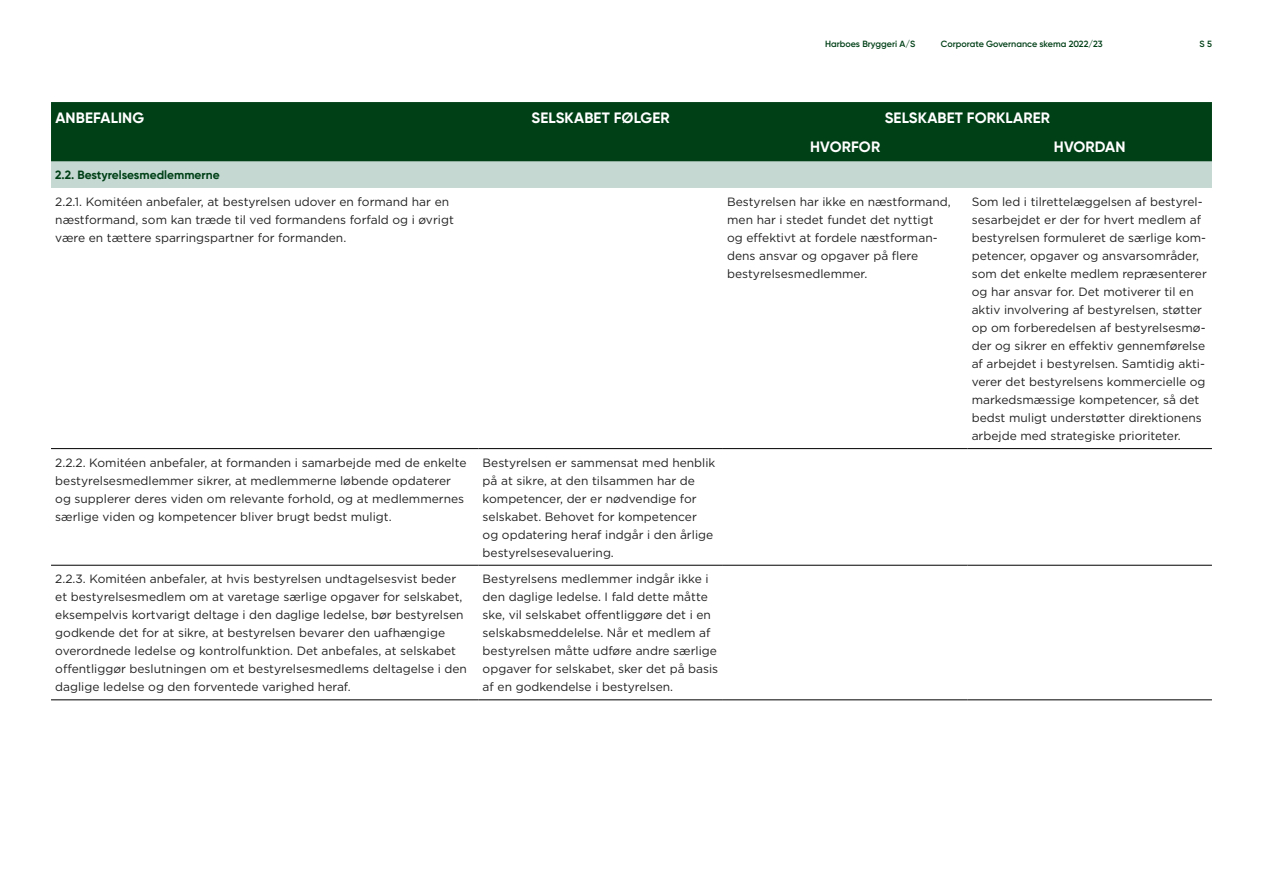
<style>
.page{position:relative;width:1263px;height:893px;background:#fff}
.page>*{position:absolute;margin:0;border:0;box-sizing:border-box;transform-origin:0 0}
.Skema_BIG_Header{font:700 15px "Gilroy Office";letter-spacing:.01em;color:#fff}
.Skema_Brødtekst{font:12px/18px "Gotham";color:#212121}
.Skema_Header_2{font:700 12px "Gilroy Office";color:#004017}
.t1{font:600 9px "Gilroy Office";color:#004017}
</style>
<div class="page">
<div style="left:51px;top:102px;width:1161px;height:60px;background:#004017"></div>
<div style="left:51px;top:162px;width:1161px;height:26px;background:#c5d9d2"></div>
<hr style="left:51px;top:448px;width:427px;height:1px;background:#000">
<hr style="left:478px;top:448px;width:245px;height:1px;background:#000">
<hr style="left:723px;top:448px;width:244px;height:1px;background:#000">
<hr style="left:967px;top:448px;width:245px;height:1px;background:#000">
<hr style="left:51px;top:565px;width:427px;height:1px;background:#000">
<hr style="left:478px;top:565px;width:245px;height:1px;background:#000">
<hr style="left:723px;top:565px;width:244px;height:1px;background:#000">
<hr style="left:967px;top:565px;width:245px;height:1px;background:#000">
<hr style="left:51px;top:700px;width:427px;height:1px;background:#000">
<hr style="left:478px;top:700px;width:245px;height:1px;background:#000">
<hr style="left:723px;top:700px;width:244px;height:1px;background:#000">
<hr style="left:967px;top:700px;width:245px;height:1px;background:#000">
<p class="t1" style="left:825px;top:38px;width:92px">Harboes Bryggeri A/S</p>
<p class="t1" style="left:941px;top:38px;width:163px">Corporate Governance skema 2022/23</p>
<p class="t1" style="left:1199px;top:38px;width:14px">S 5</p>
<p class="Skema_BIG_Header" style="left:55px;top:108px;width:90px">ANBEFALING</p>
<p class="Skema_BIG_Header" style="left:532px;top:108px;width:140px">SELSKABET FØLGER</p>
<p class="Skema_BIG_Header" style="left:885px;top:108px;width:167px">SELSKABET FORKLARER</p>
<p class="Skema_BIG_Header" style="left:810px;top:138px;width:72px">HVORFOR</p>
<p class="Skema_BIG_Header" style="left:1054px;top:138px;width:73px">HVORDAN</p>
<p class="Skema_Header_2" style="left:55px;top:168px;width:166px">2.2. Bestyrelsesmedlemmerne</p>
<p class="Skema_Brødtekst" style="left:55px;top:193px;width:400px">2.2.1. Komitéen anbefaler, at bestyrelsen udover en formand har en næstformand, som kan træde til ved formandens forfald og i øvrigt være en tættere sparringspartner for formanden.</p>
<p class="Skema_Brødtekst" style="left:727px;top:193px;width:225px">Bestyrelsen har ikke en næstformand, men har i stedet fundet det nyttigt og effektivt at fordele næstforman&shy;dens ansvar og opgaver på flere bestyrelsesmedlemmer.</p>
<p class="Skema_Brødtekst" style="left:972px;top:193px;width:237px">Som led i tilrettelæggelsen af bestyrel&shy;sesarbejdet er der for hvert medlem af bestyrelsen formuleret de særlige kom&shy;petencer, opgaver og ansvarsområder, som det enkelte medlem repræsenterer og har ansvar for. Det motiverer til en aktiv involvering af bestyrelsen, støtter op om forberedelsen af bestyrelsesmø&shy;der og sikrer en effektiv gennemførelse af arbejdet i bestyrelsen. Samtidig akti&shy;verer det bestyrelsens kommercielle og markedsmæssige kompetencer, så det bedst muligt understøtter direktionens arbejde med strategiske prioriteter.</p>
<p class="Skema_Brødtekst" style="left:55px;top:453px;width:413px">2.2.2. Komitéen anbefaler, at formanden i samarbejde med de enkelte bestyrelsesmedlemmer sikrer, at medlemmerne løbende opdaterer og supplerer deres viden om relevante forhold, og at medlemmernes særlige viden og kompetencer bliver brugt bedst muligt.</p>
<p class="Skema_Brødtekst" style="left:483px;top:453px;width:234px">Bestyrelsen er sammensat med henblik på at sikre, at den tilsammen har de kompetencer, der er nødvendige for selskabet. Behovet for kompetencer og opdatering heraf indgår i den årlige bestyrelsesevaluering.</p>
<p class="Skema_Brødtekst" style="left:55px;top:570px;width:413px">2.2.3. Komitéen anbefaler, at hvis bestyrelsen undtagelsesvist beder et bestyrelsesmedlem om at varetage særlige opgaver for selskabet, eksempelvis kortvarigt deltage i den daglige ledelse, bør bestyrelsen godkende det for at sikre, at bestyrelsen bevarer den uafhængige overordnede ledelse og kontrolfunktion. Det anbefales, at selskabet offentliggør beslutningen om et bestyrelsesmedlems deltagelse i den daglige ledelse og den forventede varighed heraf.</p>
<p class="Skema_Brødtekst" style="left:483px;top:570px;width:237px">Bestyrelsens medlemmer indgår ikke i den daglige ledelse. I fald dette måtte ske, vil selskabet offentliggøre det i en selskabsmeddelelse. Når et medlem af bestyrelsen måtte udføre andre særlige opgaver for selskabet, sker det på basis af en godkendelse i bestyrelsen.</p>
</div>
